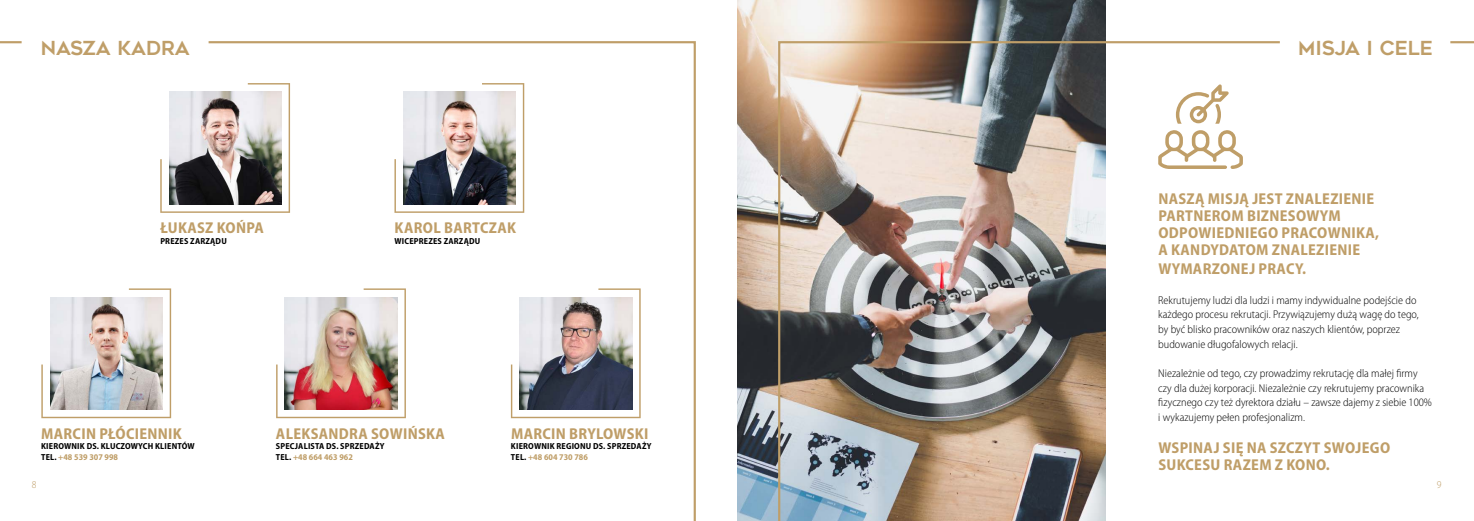
<style>
.page{position:relative;width:1474px;height:521px;background:#fff}
.page>*{position:absolute;margin:0;border:0;box-sizing:border-box;transform-origin:0 0}
.t1{font:19.25px "Geometos";color:#bf9e68}
.t2{font:700 semi-condensed 15.75px "Myriad Pro";letter-spacing:.02em;color:#bf9e68}
.t3{font:300 semi-condensed 11.38px/14.7px "Myriad Pro";color:#000}
.t4{font:300 semi-condensed 10.5px "Myriad Pro";color:#bf9e68}
.t5{font:700 semi-condensed 8.75px "Myriad Pro";letter-spacing:.02em;color:#000}
.t6{font:700 semi-condensed 8.75px "Myriad Pro";color:#bf9e68}
.t7{font:700 semi-condensed 8.75px/10.5px "Myriad Pro";color:#000}
.s1{color:#000}
.s2{color:#bf9e68}
</style>
<div class="page">
<img style="left:737px;top:0;width:368px;height:521px">
<svg style="left:208px;top:41px;width:488px;height:480px"></svg>
<hr style="left:0;top:41px;width:22px;height:2px;background:#bf9e68">
<svg style="left:160px;top:83px;width:130px;height:130px"></svg>
<img style="left:394px;top:83px;width:130px;height:130px">
<img style="left:276px;top:288px;width:130px;height:130px">
<img style="left:511px;top:288px;width:129px;height:130px">
<img style="left:777px;top:40px;width:503px;height:481px">
<hr style="left:1450px;top:41px;width:23px;height:2px;background:#bf9e68">
<svg style="left:1175px;top:84px;width:53px;height:40px"></svg>
<svg style="left:1158px;top:130px;width:84px;height:39px"></svg>
<img style="left:41px;top:288px;width:130px;height:130px">
<h1 class="t1" style="left:41px;top:37px;width:150px">NASZA KADRA</h1>
<h1 class="t1" style="left:1297px;top:37px;width:136px">MISJA I CELE</h1>
<h2 class="t2" style="left:160px;top:219px;width:18px">ŁUKASZ</h2>
<h2 class="t2" style="left:217px;top:219px;width:39px">KOŃPA</h2>
<p class="t5" style="left:160px;top:236px;width:11px">PREZES</p>
<p class="t5" style="left:190px;top:236px;width:12px">ZARZĄDU</p>
<h2 class="t2" style="left:394px;top:219px;width:20px">KARO</h2>
<h2 class="t2" style="left:433px;top:219px;width:21px">L BARTCZAK</h2>
<p class="t5" style="left:394px;top:236px;width:13px">WICEPREZES</p>
<p class="t5" style="left:444px;top:236px;width:12px">ZARZĄDU</p>
<h2 class="t2" style="left:41px;top:425px;width:10px">MARCIN</h2>
<h2 class="t2" style="left:99px;top:425px;width:10px">PŁÓCIENNIK</h2>
<p class="t5" style="left:41px;top:441px;width:11px">KIEROWNIK</p>
<p class="t5" style="left:87px;top:441px;width:30px">DS. KLUCZOWYCH</p>
<p class="t5" style="left:155px;top:441px;width:16px">KLIENTÓW</p>
<p class="t6" style="left:41px;top:452px;width:78px"><span class="s1">TE L.</span> +48 539 307 998</p>
<h2 class="t2" style="left:276px;top:425px;width:28px">ALEKSANDRA</h2>
<h2 class="t2" style="left:371px;top:425px;width:57px">SOWIŃSKA</h2>
<p class="t5" style="left:276px;top:441px;width:10px">SPECJA</p>
<p class="t5" style="left:304px;top:441px;width:10px">LISTA</p>
<p class="t7" style="left:276px;top:441px;width:78px;text-indent:50px">DS. SPRZEDAŻY<br>TE L. <span class="s2">+48 664 463 962</span></p>
<h2 class="t2" style="left:511px;top:425px;width:22px">MARCIN</h2>
<h2 class="t2" style="left:569px;top:425px;width:44px">BRYLOWSKI</h2>
<p class="t5" style="left:511px;top:441px;width:11px">KIEROWNIK</p>
<p class="t5" style="left:556px;top:441px;width:11px">REGIONU</p>
<p class="t5" style="left:593px;top:441px;width:25px">DS. SPRZEDAŻY</p>
<p class="t6" style="left:511px;top:452px;width:78px"><span class="s1">TE L.</span> +48 604 730 786</p>
<h2 class="t2" style="left:1158px;top:190px;width:21px">NASZĄ</h2>
<h2 class="t2" style="left:1207px;top:190px;width:10px">MISJĄ</h2>
<h2 class="t2" style="left:1252px;top:190px;width:9px">JEST</h2>
<h2 class="t2" style="left:1285px;top:190px;width:45px">ZNALEZIENIE</h2>
<h2 class="t2" style="left:1158px;top:207px;width:19px">PARTNEROM</h2>
<h2 class="t2" style="left:1247px;top:207px;width:11px">BIZNESOWYM</h2>
<h2 class="t2" style="left:1158px;top:224px;width:11px">ODPOWIEDNIEGO</h2>
<h2 class="t2" style="left:1281px;top:224px;width:11px">PRACOWNIKA</h2>
<h2 class="t2" style="left:1374px;top:224px;width:5px">,</h2>
<h2 class="t2" style="left:1158px;top:241px;width:24px">A KANDYDATOM</h2>
<h2 class="t2" style="left:1271px;top:241px;width:45px">ZNALEZIENIE</h2>
<h2 class="t2" style="left:1158px;top:260px;width:11px">WYMARZONEJ</h2>
<h2 class="t2" style="left:1258px;top:260px;width:10px">PRACY</h2>
<h2 class="t2" style="left:1302px;top:260px;width:5px">.</h2>
<p class="t3" style="left:1158px;top:293px;width:262px">Rekrutujemy ludzi dla ludzi i mamy indywidualne podejście do każdego procesu rekrutacji. Przywiązujemy dużą wagę do tego, by być blisko pracowników oraz naszych klientów, poprzez budowanie długofalowych relacji.</p>
<p class="t3" style="left:1158px;top:366px;width:275px">Niezależnie od tego, czy prowadzimy rekrutację dla małej firmy czy dla dużej korporacji. Niezależnie czy rekrutujemy pracownika fizycznego czy też dyrektora działu – zawsze dajemy z siebie 100% i wykazujemy pełen profesjonalizm.</p>
<h2 class="t2" style="left:1158px;top:439px;width:22px">WSPINAJ</h2>
<h2 class="t2" style="left:1222px;top:439px;width:57px">SIĘNASZCZYT</h2>
<h2 class="t2" style="left:1323px;top:439px;width:11px">SWOJEGO</h2>
<h2 class="t2" style="left:1158px;top:456px;width:10px">SUKCESU</h2>
<h2 class="t2" style="left:1223px;top:456px;width:11px">RAZEM</h2>
<h2 class="t2" style="left:1274px;top:456px;width:32px">Z KONO</h2>
<h2 class="t2" style="left:1325px;top:456px;width:5px">.</h2>
<p class="t4" style="left:32px;top:479px;width:6px">8</p>
<p class="t4" style="left:1436px;top:479px;width:6px">9</p>
</div>
